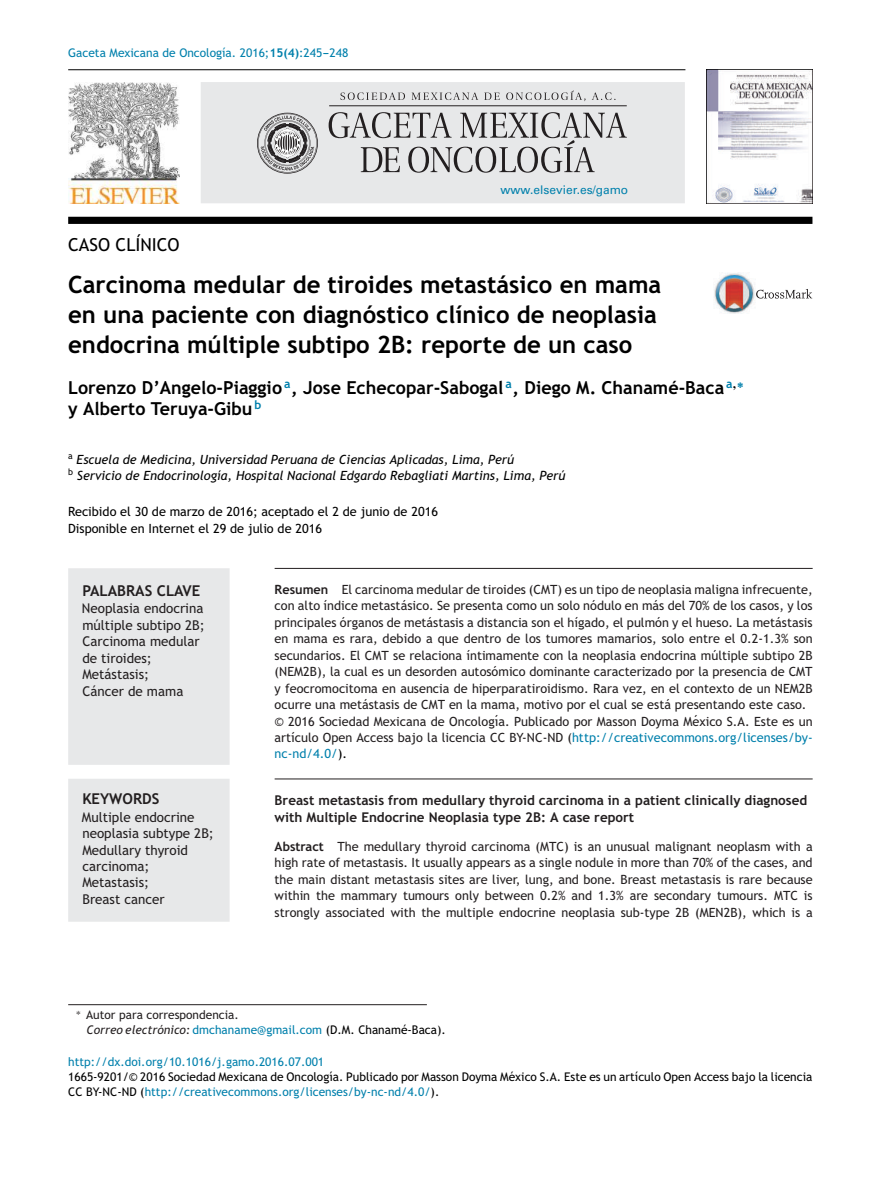
<style>
.page{position:relative;width:893px;height:1191px;background:#fff}
.page>*{position:absolute;margin:0;border:0;box-sizing:border-box;transform-origin:0 0}
.t1{font:700 23.85px/29.8px "Trebuchet MS";color:#000}
.t2{font:700 18px/20.9px "Trebuchet MS";color:#000}
.t3{font:18px "Trebuchet MS";color:#000}
.t4{font:700 15px "Trebuchet MS";color:#231f20}
.t5{font:13.5px/16.5px "Trebuchet MS";color:#231f20}
.t6{font:700 13.5px/16.5px "Trebuchet MS";color:#231f20}
.t7{font:12.75px/16.5px "Trebuchet MS";color:#231f20}
.t8{font:italic 12.75px/16.5px "Trebuchet MS";color:#000}
.t9{font:12.75px/16.5px "Trebuchet MS";color:#0080ac}
.t10{font:12.75px/16.5px "Trebuchet MS";color:#000}
.t11{font:12px "Trebuchet MS";color:#0080ac}
.t12{font:12px "Trebuchet MS";color:#000}
.t13{font:12px/15px "Trebuchet MS";color:#231f20}
.t14{font:12px "Univers";color:#0080ac}
.s1{font-weight:700}
.s2{color:#231f20}
.s3{color:#000}
.s4{font-style:italic}
.s5{color:#0080ac}
</style>
<div class="page">
<hr style="left:68px;top:69px;width:617px;height:1px;background:#000">
<div style="left:201px;top:82px;width:484px;height:121px;background:#e7e8e9"></div>
<img style="left:68px;top:82px;width:111px;height:121px">
<img style="left:706px;top:69px;width:106px;height:134px">
<svg style="left:257px;top:113px;width:61px;height:61px"></svg>
<svg style="left:329px;top:112px;width:298px;height:61px"></svg>
<svg style="left:340px;top:92px;width:65px;height:8px"></svg>
<svg style="left:412px;top:92px;width:66px;height:8px"></svg>
<svg style="left:484px;top:93px;width:16px;height:7px"></svg>
<svg style="left:506px;top:91px;width:79px;height:10px"></svg>
<svg style="left:592px;top:92px;width:23px;height:8px"></svg>
<hr style="left:329px;top:105px;width:298px;height:1px;background:#231f20">
<div style="left:68px;top:217px;width:744px;height:7px;background:#000"></div>
<svg style="left:756px;top:289px;width:56px;height:9px"></svg>
<img style="left:714px;top:272px;width:41px;height:42px">
<div style="left:68px;top:568px;width:162px;height:197px;background:#e7e8e9"></div>
<hr style="left:275px;top:568px;width:538px;height:1px;background:#231f20">
<div style="left:68px;top:778px;width:162px;height:143px;background:#e7e8e9"></div>
<hr style="left:275px;top:778px;width:538px;height:1px;background:#231f20">
<hr style="left:68px;top:1004px;width:359px;height:1px;background:#231f20">
<p class="t11" style="left:68px;top:48px;width:282px">Gaceta Mexicana de Oncología. 2016;<span class="s1">15(4)</span>:245---248</p>
<p class="t14" style="left:500px;top:186px;width:129px">www.elsevier.es/gamo</p>
<h2 class="t3" style="left:68px;top:238px;width:113px">CASO CLÍNICO</h2>
<h1 class="t1" style="left:68px;top:270px;width:595px">Carcinoma medular de tiroides metastásico en mama en una paciente con diagnóstico clínico de neoplasia endocrina múltiple subtipo 2B: reporte de un caso</h1>
<h2 class="t2" style="left:68px;top:377px;width:677px">Lorenzo D’Angelo-Piaggio <sup>a</sup>, Jose Echecopar-Sabogal <sup>a</sup>, Diego M. Chanamé-Baca <sup>a</sup><sup>,</sup><sup>∗ </sup>y Alberto Teruya-Gibu <sup>b</sup></h2>
<p class="t8" style="left:68px;top:452px;width:499px"><sup>a</sup> Escuela de Medicina, Universidad Peruana de Ciencias Aplicadas, Lima, Perú<br><sup>b</sup> Servicio de Endocrinología, Hospital Nacional Edgardo Rebagliati Martins, Lima, Perú</p>
<p class="t10" style="left:68px;top:505px;width:371px">Recibido el 30 de marzo de 2016; aceptado el 2 de junio de 2016<br>Disponible en Internet el 29 de julio de 2016</p>
<p class="t4" style="left:82px;top:581px;width:120px">PALABRAS CLAVE</p>
<p class="t5" style="left:82px;top:601px;width:124px">Neoplasia endocrina múltiple subtipo 2B;<br>Carcinoma medular de tiroides;<br>Metástasis;<br>Cáncer de mama</p>
<p class="t4" style="left:82px;top:790px;width:78px">KEYWORDS</p>
<p class="t5" style="left:82px;top:810px;width:133px">Multiple endocrine neoplasia subtype 2B;<br>Medullary thyroid carcinoma;<br>Metastasis;<br>Breast cancer</p>
<p class="t7" style="left:275px;top:582px;width:540px"><span class="s1">Resumen</span> El carcinoma medular de tiroides (CMT) es un tipo de neoplasia maligna infrecuente, con alto índice metastásico. Se presenta como un solo nódulo en más del 70% de los casos, y los principales órganos de metástasis a distancia son el hígado, el pulmón y el hueso. La metástasis en mama es rara, debido a que dentro de los tumores mamarios, solo entre el 0.2-1.3% son secundarios. El CMT se relaciona íntimamente con la neoplasia endocrina múltiple subtipo 2B (NEM2B), la cual es un desorden autosómico dominante caracterizado por la presencia de CMT y feocromocitoma en ausencia de hiperparatiroidismo. Rara vez, en el contexto de un NEM2B ocurre una metástasis de CMT en la mama, motivo por el cual se está presentando este caso. © 2016 Sociedad Mexicana de Oncolog´ıa. Publicado por Masson Doyma Mexico S.A. Este es un</p>
<p class="t9" style="left:275px;top:714px;width:539px;text-indent:418px"><span class="s2">´<br>art´ıculo Open Access bajo la licencia CC BY-NC-ND (</span>http://creativecommons.org/licenses/by&shy;nc-nd/4.0/<span class="s3">).</span></p>
<p class="t6" style="left:275px;top:792px;width:534px">Breast metastasis from medullary thyroid carcinoma in a patient clinically diagnosed with Multiple Endocrine Neoplasia type 2B: A case report</p>
<p class="t7" style="left:275px;top:839px;width:540px;text-align:justify"><span class="s1">Abstract</span> The medullary thyroid carcinoma (MTC) is an unusual malignant neoplasm with a high rate of metastasis. It usually appears as a single nodule in more than 70% of the cases, and the main distant metastasis sites are liver, lung, and bone. Breast metastasis is rare because within the mammary tumours only between 0.2% and 1.3% are secondary tumours. MTC is strongly associated with the multiple endocrine neoplasia sub-type 2B (MEN2B), which is a</p>
<p class="t13" style="left:87px;top:1008px;width:361px;text-indent:-10px"><sup>∗</sup> Autor para correspondencia.<br><span class="s4">Correo electrónico:</span> <span class="s5">dmchaname@gmail.com</span> <span class="s3">(D.M. Chanamé-Baca).</span></p>
<p class="t11" style="left:68px;top:1057px;width:257px">http://dx.doi.org/10.1016/j.gamo.2016.07.001</p>
<p class="t12" style="left:68px;top:1072px;width:746px">1665-9201/© 2016 Sociedad Mexicana de Oncolog´ıa. Publicado por Masson Doyma Mexico S.A. Este es un art´ıculo Open Access bajo la licencia</p>
<p class="t12" style="left:509px;top:1072px;width:8px">´</p>
<p class="t11" style="left:68px;top:1087px;width:373px"><span class="s3">CC BY-NC-ND (</span>http://creativecommons.org/licenses/by-nc-nd/4.0/<span class="s3">).</span></p>
</div>
